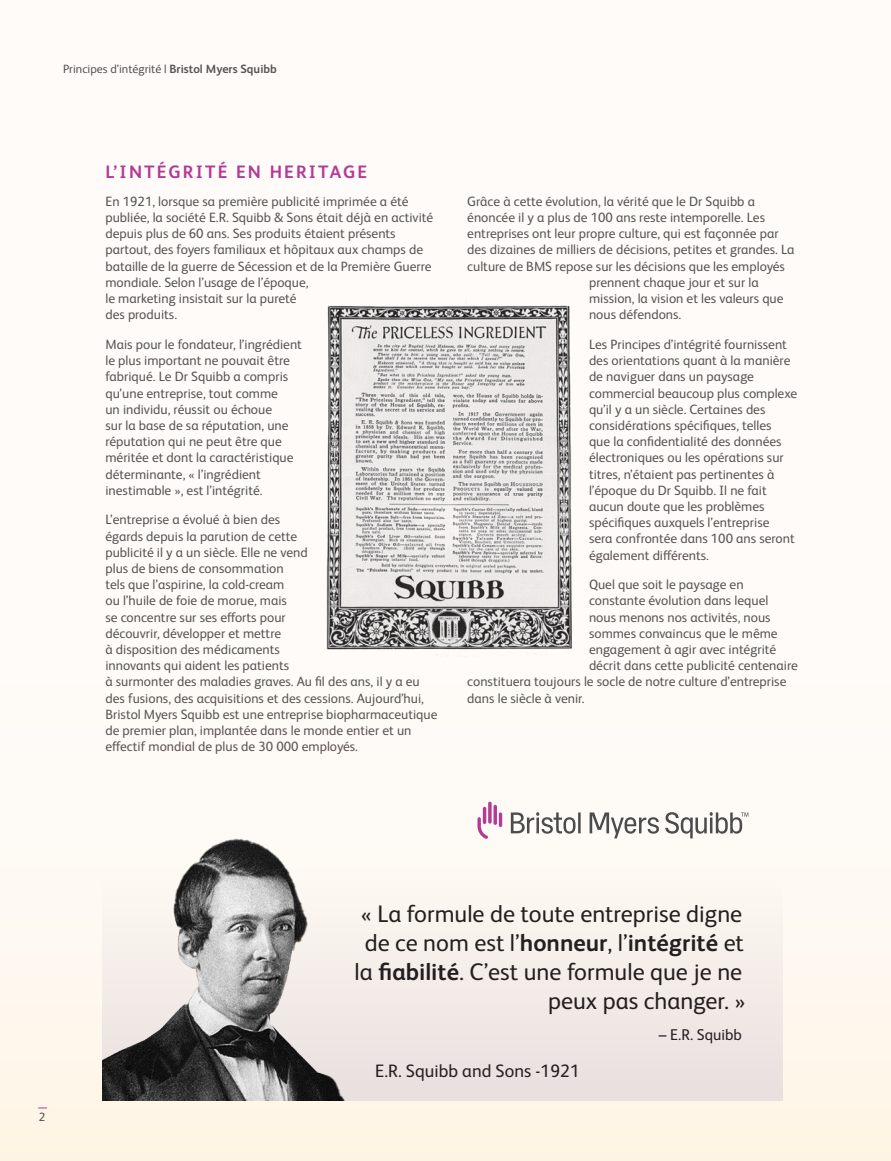
<style>
.page{position:relative;width:891px;height:1161px;background:#fff}
.page>*{position:absolute;margin:0;border:0;box-sizing:border-box;transform-origin:0 0}
.Section_Title{font:24px/28.8px "BMS Humanity";color:#231f20;text-align:right}
.Section_Title-2{font:18px "BMS Humanity";color:#231f20}
.t1{font:700 18px "BMS Humanity";letter-spacing:.12em;color:#b33b96}
.Section_Title-3{font:15.6px "BMS Humanity";color:#231f20}
.t2{font:13.5px/16.2px "BMS Humanity";color:#5c5253}
.t3{font:12px "BMS Humanity";color:#5c5253}
.s1{font-weight:700}
</style>
<div class="page">
<div style="left:0;top:0;width:891px;height:1161px;background:linear-gradient(to bottom,#fefcfe,#fef7ed)"></div>
<svg style="left:478px;top:802px;width:24px;height:37px"></svg>
<svg style="left:511px;top:812px;width:237px;height:26px"></svg>
<img style="left:321px;top:299px;width:255px;height:358px">
<div style="left:103px;top:877px;width:680px;height:224px;background:#f3ece8"></div>
<img style="left:103px;top:839px;width:242px;height:262px">
<p class="t3" style="left:63px;top:60px;width:215px">Principes d’intégrité | <span class="s1">Bristol Myers Squibb</span></p>
<p class="t1" style="left:105px;top:159px;width:263px">L’INTÉGRITÉ EN HERITAGE</p>
<p class="t2" style="left:105px;top:192px;width:329px">En 1921, lorsque sa première publicité imprimée a été publiée, la société E.R. Squibb &amp; Sons était déjà en activité depuis plus de 60 ans. Ses produits étaient présents partout, des foyers familiaux et hôpitaux aux champs de bataille de la guerre de Sécession et de la Première Guerre mondiale. Selon l’usage de l’époque,<br>le marketing insistait sur la pureté<br>des produits.</p>
<p class="t2" style="left:105px;top:335px;width:198px">Mais pour le fondateur, l’ingrédient le plus important ne pouvait être fabriqué. Le Dr Squibb a compris qu’une entreprise, tout comme<br>un individu, réussit ou échoue<br>sur la base de sa réputation, une réputation qui ne peut être que méritée et dont la caractéristique déterminante, « l’ingrédient inestimable », est l’intégrité.</p>
<p class="t2" style="left:105px;top:511px;width:334px">L’entreprise a évolué à bien des<br>égards depuis la parution de cette<br>publicité il y a un siècle. Elle ne vend<br>plus de biens de consommation<br>tels que l’aspirine, la cold-cream<br>ou l’huile de foie de morue, mais<br>se concentre sur ses efforts pour<br>découvrir, développer et mettre<br>à disposition des médicaments<br>innovants qui aident les patients<br>à surmonter des maladies graves. Au fil des ans, il y a eu des fusions, des acquisitions et des cessions. Aujourd’hui, Bristol Myers Squibb est une entreprise biopharmaceutique de premier plan, implantée dans le monde entier et un effectif mondial de plus de 30 000 employés.</p>
<p class="t2" style="left:467px;top:192px;width:289px">Grâce à cette évolution, la vérité que le Dr Squibb a</p>
<p class="t2" style="left:467px;top:208px;width:299px">énoncée il y a plus de 100 ans reste intemporelle. Les</p>
<p class="t2" style="left:467px;top:225px;width:313px">entreprises ont leur propre culture, qui est façonnée par</p>
<p class="t2" style="left:467px;top:241px;width:329px">des dizaines de milliers de décisions, petites et grandes. La</p>
<p class="t2" style="left:467px;top:257px;width:319px">culture de BMS repose sur les décisions que les employés</p>
<p class="t2" style="left:589px;top:273px;width:171px">prennent chaque jour et sur la</p>
<p class="t2" style="left:589px;top:289px;width:196px">mission, la vision et les valeurs que</p>
<p class="t2" style="left:589px;top:306px;width:94px">nous défendons.</p>
<p class="t2" style="left:589px;top:335px;width:210px">Les Principes d’intégrité fournissent des orientations quant à la manière de naviguer dans un paysage commercial beaucoup plus complexe qu’il y a un siècle. Certaines des considérations spécifiques, telles<br>que la confidentialité des données électroniques ou les opérations sur titres, n’étaient pas pertinentes à l’époque du Dr Squibb. Il ne fait aucun doute que les problèmes spécifiques auxquels l’entreprise<br>sera confrontée dans 100 ans seront également différents.</p>
<p class="t2" style="left:589px;top:576px;width:156px">Quel que soit le paysage en</p>
<p class="t2" style="left:589px;top:592px;width:181px">constante évolution dans lequel</p>
<p class="t2" style="left:589px;top:608px;width:183px">nous menons nos activités, nous</p>
<p class="t2" style="left:589px;top:624px;width:190px">sommes convaincus que le même</p>
<p class="t2" style="left:589px;top:640px;width:189px">engagement à agir avec intégrité</p>
<p class="t2" style="left:589px;top:657px;width:210px">décrit dans cette publicité centenaire</p>
<p class="t2" style="left:467px;top:673px;width:321px">constituera toujours le socle de notre culture d’entreprise</p>
<p class="t2" style="left:467px;top:689px;width:119px">dans le siècle à venir.</p>
<p class="t3" style="left:39px;top:1109px;width:8px">2</p>
<p class="Section_Title" style="left:354px;top:898px;width:393px">« La formule de toute entreprise digne de ce nom est l’<span class="s1">honneur</span>, l’<span class="s1">intégrité</span> et la <span class="s1">fiabilité</span>. C’est une formule que je ne peux pas changer. »</p>
<p class="Section_Title-3" style="left:659px;top:1024px;width:85px">– E.R. Squibb</p>
<p class="Section_Title-2" style="left:375px;top:1058px;width:206px">E.R. Squibb and Sons -1921</p>
</div>
